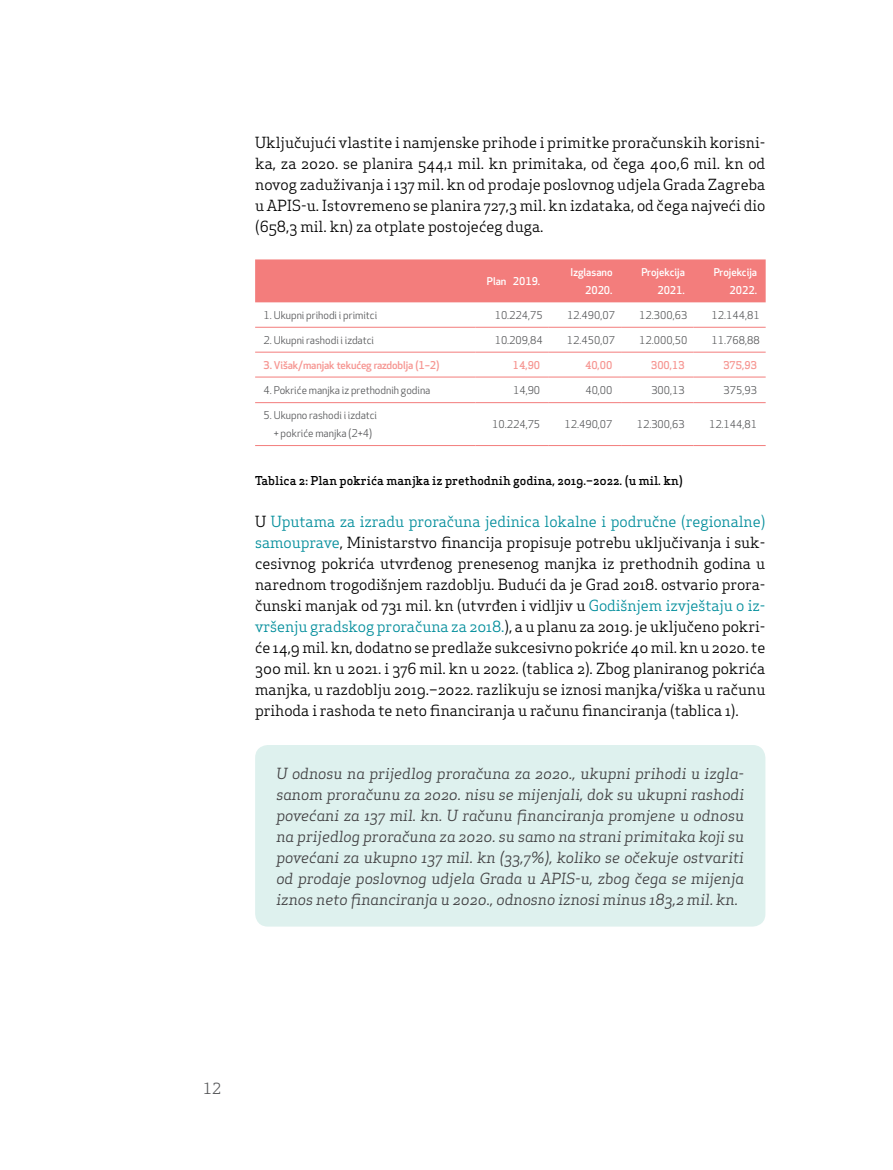
<style>
.page{position:relative;width:893px;height:1170px;background:#fff}
.page>*{position:absolute;margin:0;border:0;box-sizing:border-box;transform-origin:0 0}
.t1{font:15px/21px "Apex Serif";letter-spacing:-.005em;color:#000;text-align:justify}
.t2{font:italic 15px/21px "Apex Serif";color:#414042;text-align:justify}
.t3{font:15px "Apex Serif";color:#58595b}
.t4{font:500 12px "Apex Serif";color:#000}
.t5{font:10.5px/18px "Apex New";color:#58595b;text-align:center}
.t6{font:500 10.5px/18px "Apex New";color:#fff;text-align:right}
.t7{font:500 10.5px "Apex New";letter-spacing:-.01em;color:#f69591}
.t8{font:500 10.5px "Apex Serif";color:#f69591}
.s1{color:#008d9b}
</style>
<div class="page">
<div style="left:255px;top:259px;width:511px;height:43px;background:#f37d7c"></div>
<hr style="left:255px;top:445px;width:221px;height:1px;background:#f37d7c">
<hr style="left:476px;top:445px;width:73px;height:1px;background:#f37d7c">
<hr style="left:549px;top:445px;width:72px;height:1px;background:#f37d7c">
<hr style="left:621px;top:445px;width:72px;height:1px;background:#f37d7c">
<hr style="left:693px;top:445px;width:73px;height:1px;background:#f37d7c">
<hr style="left:255px;top:352px;width:221px;height:1px;background:#f37d7c">
<hr style="left:476px;top:352px;width:73px;height:1px;background:#f37d7c">
<hr style="left:549px;top:352px;width:72px;height:1px;background:#f37d7c">
<hr style="left:621px;top:352px;width:72px;height:1px;background:#f37d7c">
<hr style="left:693px;top:352px;width:73px;height:1px;background:#f37d7c">
<hr style="left:255px;top:377px;width:221px;height:1px;background:#f37d7c">
<hr style="left:476px;top:377px;width:73px;height:1px;background:#f37d7c">
<hr style="left:549px;top:377px;width:72px;height:1px;background:#f37d7c">
<hr style="left:621px;top:377px;width:72px;height:1px;background:#f37d7c">
<hr style="left:693px;top:377px;width:73px;height:1px;background:#f37d7c">
<hr style="left:255px;top:402px;width:221px;height:1px;background:#f37d7c">
<hr style="left:476px;top:402px;width:73px;height:1px;background:#f37d7c">
<hr style="left:549px;top:402px;width:72px;height:1px;background:#f37d7c">
<hr style="left:621px;top:402px;width:72px;height:1px;background:#f37d7c">
<hr style="left:693px;top:402px;width:73px;height:1px;background:#f37d7c">
<hr style="left:255px;top:327px;width:221px;height:1px;background:#f37d7c">
<hr style="left:476px;top:327px;width:73px;height:1px;background:#f37d7c">
<hr style="left:549px;top:327px;width:72px;height:1px;background:#f37d7c">
<hr style="left:621px;top:327px;width:72px;height:1px;background:#f37d7c">
<hr style="left:693px;top:327px;width:73px;height:1px;background:#f37d7c">
<div style="left:255px;top:745px;width:510px;height:181px;background:#def1ee;border-radius:13px"></div>
<p class="t1" style="left:255px;top:132px;width:512px">Uključujući vlastite i namjenske prihode i primitke proračunskih korisni&shy;ka, za 2020. se planira 544,1 mil. kn primitaka, od čega 400,6 mil. kn od novog zaduživanja i 137 mil. kn od prodaje poslovnog udjela Grada Zagreba u APIS-u. Istovremeno se planira 727,3 mil. kn izdataka, od čega najveći dio (658,3 mil. kn) za otplate postojećeg duga.</p>
<p class="t6" style="left:487px;top:272px;width:55px">Plan 2019.</p>
<p class="t6" style="left:571px;top:263px;width:43px">Izglasano<br>2020.</p>
<p class="t6" style="left:641px;top:263px;width:45px">Projekcija<br>2021.</p>
<p class="t6" style="left:714px;top:263px;width:45px">Projekcija<br>2022.</p>
<p class="t5" style="left:264px;top:306px;width:115px">1. Ukupni prihodi i primitci</p>
<p class="t5" style="left:495px;top:306px;width:50px">10.224,75</p>
<p class="t5" style="left:567px;top:306px;width:50px">12.490,07</p>
<p class="t5" style="left:639px;top:306px;width:50px">12.300,63</p>
<p class="t5" style="left:712px;top:306px;width:50px">12.144,81</p>
<p class="t5" style="left:264px;top:331px;width:112px">2. Ukupni rashodi i izdatci</p>
<p class="t5" style="left:495px;top:331px;width:50px">10.209,84</p>
<p class="t5" style="left:567px;top:331px;width:50px">12.450,07</p>
<p class="t5" style="left:639px;top:331px;width:50px">12.000,50</p>
<p class="t5" style="left:711px;top:331px;width:50px">11.768,88</p>
<p class="t7" style="left:264px;top:357px;width:177px">3. Višak/manjak tekućeg razdoblja (1–2)</p>
<p class="t8" style="left:513px;top:358px;width:29px">14,90</p>
<p class="t8" style="left:585px;top:358px;width:29px">40,00</p>
<p class="t8" style="left:651px;top:358px;width:35px">300,13</p>
<p class="t8" style="left:723px;top:358px;width:35px">375,93</p>
<p class="t5" style="left:264px;top:381px;width:168px">4. Pokriće manjka iz prethodnih godina</p>
<p class="t5" style="left:513px;top:381px;width:29px">14,90</p>
<p class="t5" style="left:585px;top:381px;width:29px">40,00</p>
<p class="t5" style="left:651px;top:381px;width:35px">300,13</p>
<p class="t5" style="left:724px;top:381px;width:35px">375,93</p>
<p class="t5" style="left:264px;top:406px;width:115px">5. Ukupno rashodi i izdatci + pokriće manjka (2+4)</p>
<p class="t5" style="left:492px;top:415px;width:50px">10.224,75</p>
<p class="t5" style="left:564px;top:415px;width:50px">12.490,07</p>
<p class="t5" style="left:637px;top:415px;width:50px">12.300,63</p>
<p class="t5" style="left:709px;top:415px;width:50px">12.144,81</p>
<p class="t4" style="left:255px;top:472px;width:429px">Tablica 2: Plan pokrića manjka iz prethodnih godina, 2019.–2022. (u mil. kn)</p>
<p class="t1" style="left:255px;top:510px;width:512px">U <span class="s1">Uputama za izradu proračuna jedinica lokalne i područne (regionalne) samouprave</span>, Ministarstvo financija propisuje potrebu uključivanja i suk&shy;cesivnog pokrića utvrđenog prenesenog manjka iz prethodnih godina u narednom trogodišnjem razdoblju. Budući da je Grad 2018. ostvario prora&shy;čunski manjak od 731 mil. kn (utvrđen i vidljiv u <span class="s1">Godišnjem izvještaju o iz&shy;vršenju gradskog proračuna za 2018.</span>), a u planu za 2019. je uključeno pokri&shy;će 14,9 mil. kn, dodatno se predlaže sukcesivno pokriće 40 mil. kn u 2020. te 300 mil. kn u 2021. i 376 mil. kn u 2022. (tablica 2). Zbog planiranog pokrića manjka, u razdoblju 2019.–2022. razlikuju se iznosi manjka/viška u računu prihoda i rashoda te neto financiranja u računu financiranja (tablica 1).</p>
<p class="t2" style="left:276px;top:762px;width:469px">U odnosu na prijedlog proračuna za 2020., ukupni prihodi u izgla&shy;sanom proračunu za 2020. nisu se mijenjali, dok su ukupni rashodi povećani za 137 mil. kn. U računu financiranja promjene u odnosu na prijedlog proračuna za 2020. su samo na strani primitaka koji su povećani za ukupno 137 mil. kn (33,7%), koliko se očekuje ostvariti od prodaje poslovnog udjela Grada u APIS-u, zbog čega se mijenja iznos neto financiranja u 2020., odnosno iznosi minus 183,2 mil. kn.</p>
<p class="t3" style="left:203px;top:1078px;width:19px">12</p>
</div>
